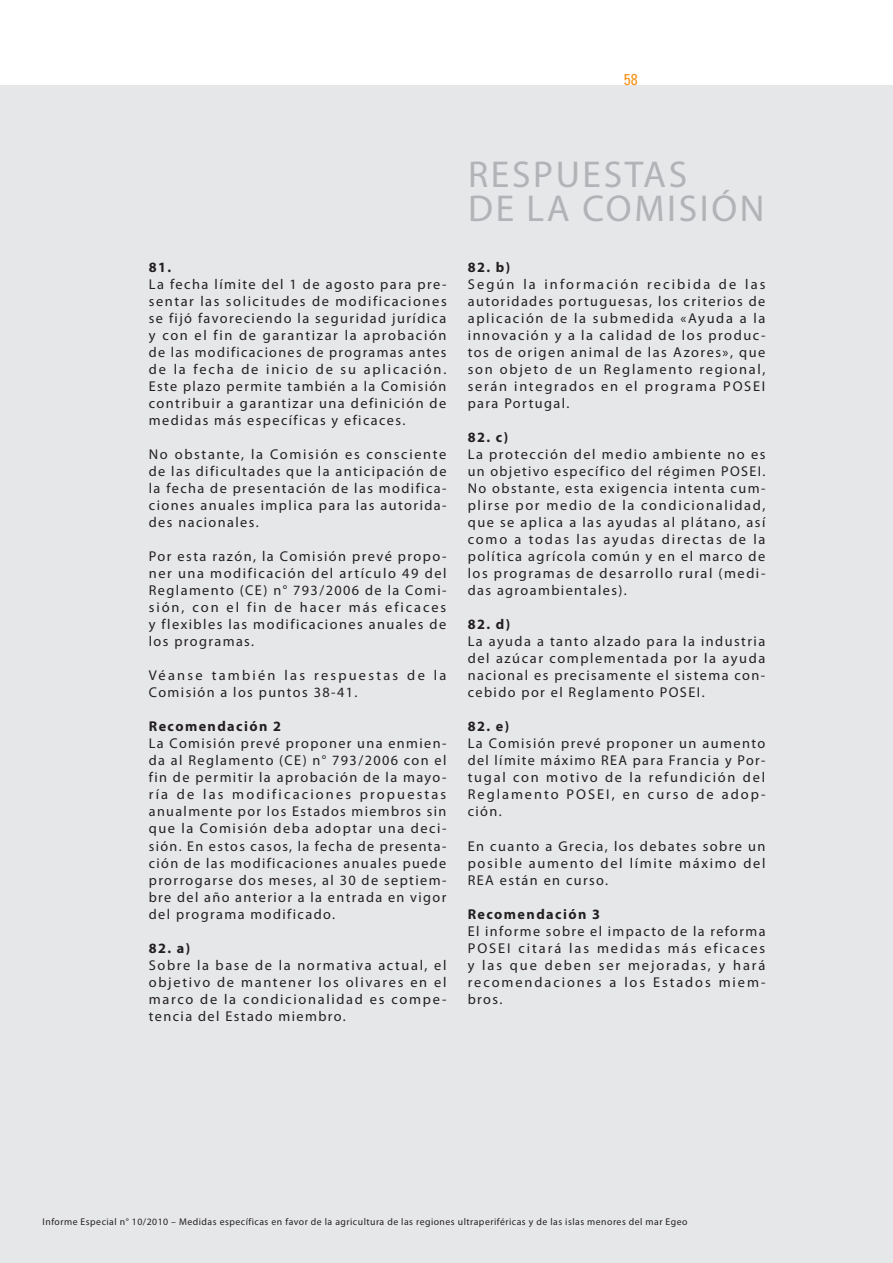
<style>
.page{position:relative;width:893px;height:1263px;background:#fff}
.page>*{position:absolute;margin:0;border:0;box-sizing:border-box;transform-origin:0 0}
.t1{font:37.5px/34px "Myriad Pro";color:#b2b3b7}
.t2{font:condensed 15.75px "Univers LT Std";color:#f7931d}
.t3{font:14.25px/17px "Myriad Pro";letter-spacing:.1em;color:#231f20;text-align:justify}
.t4{font:14.25px/17px "Myriad Pro";letter-spacing:.12em;color:#231f20}
.t5{font:700 14.25px "Myriad Pro";letter-spacing:.1em;color:#231f20}
.t6{font:14.25px/17px "Myriad Pro";letter-spacing:.155em;color:#231f20}
.t7{font:9.75px "Myriad Pro";letter-spacing:.05em;color:#231f20}
</style>
<div class="page">
<div style="left:0;top:85px;width:893px;height:1178px;background:#e6e7e9"></div>
<p class="t2" style="left:624px;top:69px;width:15px">58</p>
<p class="t5" style="left:149px;top:258px;width:24px">81.</p>
<p class="t3" style="left:149px;top:276px;width:299px">La fecha límite del 1 de agosto para pre&shy;sentar las solicitudes de modificaciones se fijó favoreciendo la seguridad jurídica y con el fin de garantizar la aprobación de las modificaciones de programas antes de la fecha de inicio de su aplicación.<br>Este plazo permite también a la Comisión contribuir a garantizar una definición de medidas más específicas y eficaces.</p>
<p class="t3" style="left:149px;top:446px;width:299px">No obstante, la Comisión es consciente de las dificultades que la anticipación de la fecha de presentación de las modifica&shy;ciones anuales implica para las autorida&shy;des nacionales.</p>
<p class="t3" style="left:149px;top:548px;width:299px">Por esta razón, la Comisión prevé propo&shy;ner una modificación del artículo 49 del Reglamento (CE) n° 793/2006 de la Comi&shy;sión, con el fin de hacer más eficaces y flexibles las modificaciones anuales de los programas.</p>
<p class="t6" style="left:149px;top:667px;width:299px">Véanse también las respuestas de la<br>Comisión a los puntos 38-41.</p>
<p class="t5" style="left:149px;top:717px;width:134px">Recomendación 2</p>
<p class="t3" style="left:149px;top:735px;width:299px">La Comisión prevé proponer una enmien&shy;da al Reglamento (CE) n° 793/2006 con el fin de permitir la aprobación de la mayo&shy;ría de las modificaciones propuestas anualmente por los Estados miembros sin que la Comisión deba adoptar una deci&shy;sión. En estos casos, la fecha de presenta&shy;ción de las modificaciones anuales puede prorrogarse dos meses, al 30 de septiem&shy;bre del año anterior a la entrada en vigor del programa modificado.</p>
<p class="t5" style="left:149px;top:938px;width:43px">82. a)</p>
<p class="t3" style="left:149px;top:956px;width:299px">Sobre la base de la normativa actual, el objetivo de mantener los olivares en el marco de la condicionalidad es compe&shy;tencia del Estado miembro.</p>
<h1 class="t1" style="left:468px;top:157px;width:219px">RESPUESTAS<br>DE LACOMISIÓN</h1>
<p class="t5" style="left:468px;top:258px;width:44px">82. b)</p>
<p class="t4" style="left:468px;top:276px;width:299px">Según la información recibida de las autoridades portuguesas, los criterios de aplicación de la submedida «Ayuda a la innovación y a la calidad de los produc&shy;tos de origen animal de las Azores», que son objeto de un Reglamento regional, serán integrados en el programa POSEI para Portugal.</p>
<p class="t5" style="left:468px;top:428px;width:42px">82. c)</p>
<p class="t3" style="left:468px;top:446px;width:299px">La protección del medio ambiente no es un objetivo específico del régimen POSEI</p>
<p class="t3" style="left:468px;top:463px;width:299px;text-indent:295px">.<br>No obstante, esta exigencia intenta cum&shy;plirse por medio de la condicionalidad, que se aplica a las ayudas al plátano, así como a todas las ayudas directas de la política agrícola común y en el marco de los programas de desarrollo rural (medi&shy;das agroambientales).</p>
<p class="t5" style="left:468px;top:615px;width:44px">82. d)</p>
<p class="t3" style="left:468px;top:633px;width:299px">La ayuda a tanto alzado para la industria del azúcar complementada por la ayuda nacional es precisamente el sistema con&shy;cebido por el Reglamento POSEI</p>
<p class="t3" style="left:702px;top:684px;width:4px">.</p>
<p class="t5" style="left:468px;top:717px;width:43px">82. e)</p>
<p class="t3" style="left:468px;top:735px;width:299px">La Comisión prevé proponer un aumento del límite máximo REA</p>
<p class="t3" style="left:468px;top:752px;width:299px;text-indent:165px">para Francia y Por&shy;tugal con motivo de la refundición del Reglamento POSEI</p>
<p class="t3" style="left:612px;top:786px;width:155px">, en curso de adop-</p>
<p class="t3" style="left:468px;top:803px;width:36px">ción.</p>
<p class="t3" style="left:468px;top:837px;width:299px">En cuanto a G recia, los debates sobre un posible aumento del límite máximo del REA</p>
<p class="t3" style="left:500px;top:871px;width:110px">están en curso.</p>
<p class="t5" style="left:468px;top:904px;width:134px">Recomendación 3</p>
<p class="t3" style="left:468px;top:922px;width:299px">El informe sobre el impacto de la reforma<br>POSEI</p>
<p class="t3" style="left:468px;top:939px;width:299px;text-indent:51px">citará las medidas más eficaces y las que deben ser mejoradas, y hará recomendaciones a los E stados miem&shy;bros.</p>
<p class="t7" style="left:43px;top:1215px;width:646px">I nforme Especial n° 10/2010 – Medidas específicas en favor de la agricultura de las regiones ultraperiféricas y de las islas menores del mar Egeo</p>
</div>
